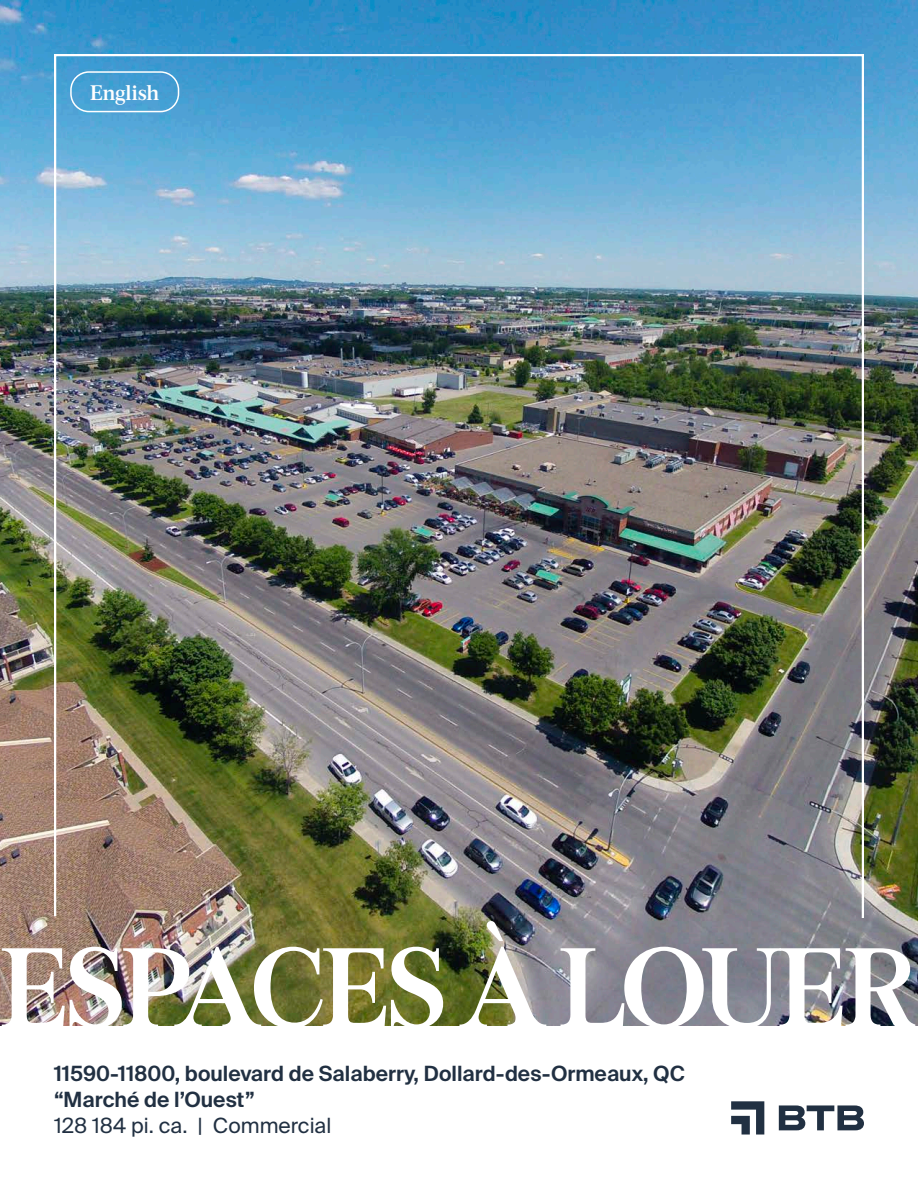
<style>
.page{position:relative;width:918px;height:1188px;background:#fff}
.page>*{position:absolute;margin:0;border:0;box-sizing:border-box;transform-origin:0 0}
.t1{font:600 112.5px "Burgess Pro";letter-spacing:-.035em;color:#fff}
.t2{font:600 21px "Suisse Intl";color:#213042}
.t3{font:21px "Suisse Intl";color:#213042}
.t4{font:600 21px "Burgess Pro";color:#fff}
</style>
<div class="page">
<img style="left:0;top:0;width:918px;height:1026px">
<svg style="left:731px;top:1101px;width:33px;height:34px"></svg>
<svg style="left:779px;top:1105px;width:85px;height:25px"></svg>
<img style="left:53px;top:53px;width:812px;height:867px">
<div style="left:70px;top:71px;width:109px;height:41px;border:2px solid #fff;border-radius:18px"></div>
<p class="t4" style="left:90px;top:79px;width:71px">English</p>
<p class="t1" style="left:0;top:919px;width:919px">ESPACES À LOUER</p>
<p class="t2" style="left:54px;top:1062px;width:632px">11590-11800, boulevard de Salaberry, Dollard-des-Ormeaux, QC</p>
<p class="t2" style="left:54px;top:1087px;width:202px">“Marché de l’Ouest”</p>
<p class="t3" style="left:54px;top:1114px;width:279px">128 184 pi. ca. | Commercial</p>
</div>
